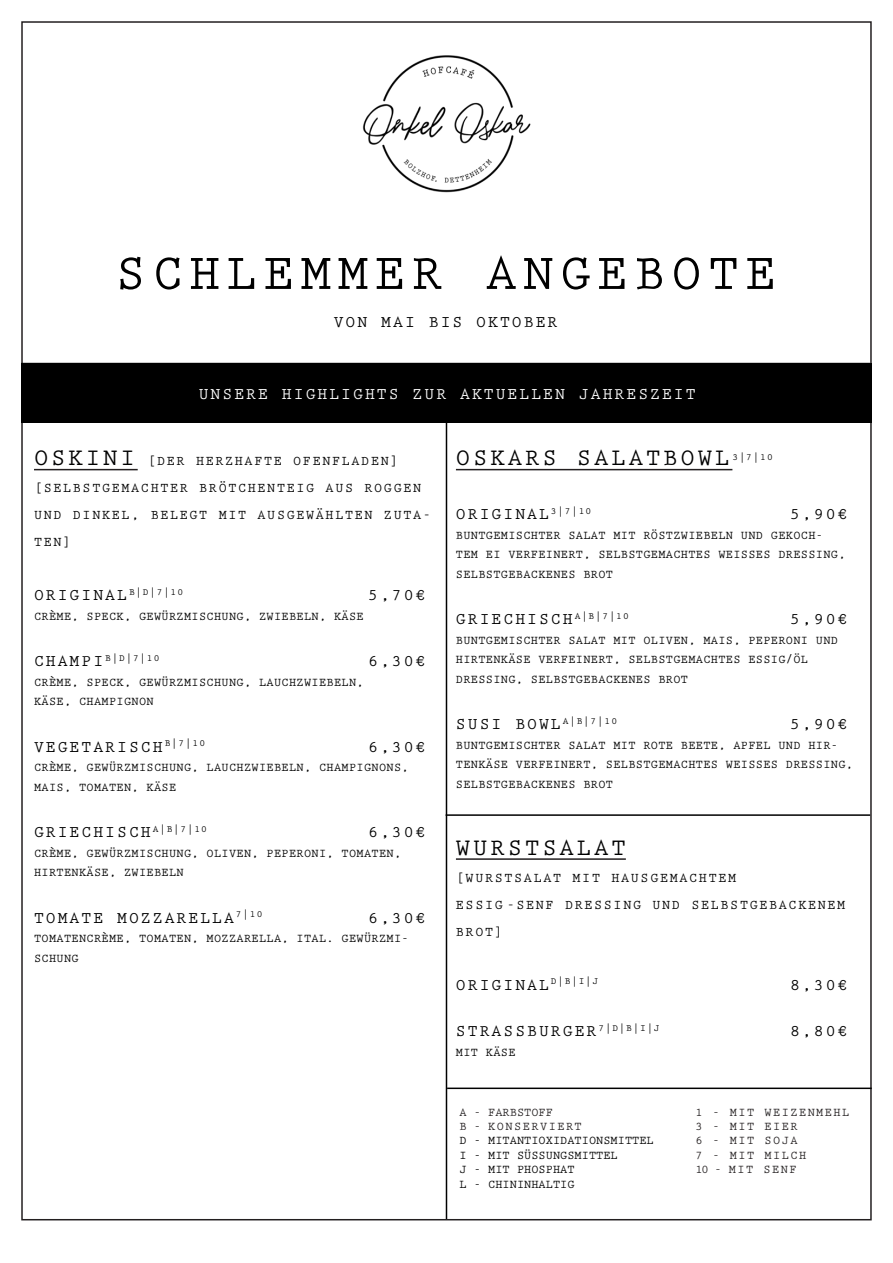
<style>
.page{position:relative;width:893px;height:1263px;background:#fff}
.page>*{position:absolute;margin:0;border:0;box-sizing:border-box;transform-origin:0 0}
.t1{font:700 51.45px "Prestige Elite Std";letter-spacing:.12em;color:#000}
.gr__Text{font:700 24px "Prestige Elite Std";letter-spacing:.12em;color:#000}
.Fließtext{font:700 16.5px "Prestige Elite Std";letter-spacing:.12em;color:#000}
.Fließtext-2{font:700 16.5px "Prestige Elite Std";letter-spacing:.12em;color:#fff}
.Beschreibung{font:700 13.5px/27px "Prestige Elite Std";letter-spacing:.12em;color:#000}
.gr__Text-2{font:700 13.5px "Prestige Elite Std";letter-spacing:.12em;color:#000}
.Beschreibung-2{font:700 12px/19.5px "Prestige Elite Std";letter-spacing:.025em;color:#000}
.Absatzformat_1{font:700 12px/19.5px "Prestige Elite Std";letter-spacing:.025em;color:#000}
.Fließtext-3{font:700 12px "Prestige Elite Std";color:#000}
.Fließtext-4{font:700 12px "Prestige Elite Std";letter-spacing:.12em;color:#231f20}
.Fließtext-5{font:700 12px "Prestige Elite Std";color:#231f20}
.Fließtext-6{font:700 9.6px "Prestige Elite Std";color:#000}
.gr__Text-3{font:700 9.6px "Prestige Elite Std";color:#000}
.s1{font-size:24px}
.s2{font-size:16.5px}
</style>
<div class="page">
<img style="left:362px;top:55px;width:169px;height:138px">
<hr style="left:446px;top:364px;width:1px;height:855px;background:#000">
<div style="left:21px;top:364px;width:851px;height:59px;background:#000"></div>
<hr style="left:21px;top:363px;width:849px;height:1px;background:#000">
<hr style="left:446px;top:814px;width:424px;height:2px;background:#000">
<hr style="left:447px;top:1087px;width:425px;height:2px;background:#000">
<hr style="left:34px;top:469px;width:104px;height:1px;background:#231f20">
<hr style="left:456px;top:858px;width:170px;height:2px;background:#231f20">
<hr style="left:456px;top:469px;width:276px;height:1px;background:#231f20">
<p class="t1" style="left:115px;top:245px;width:662px">SCHLEMMER ANGEBOTE</p>
<p class="Fließtext" style="left:334px;top:313px;width:225px">VON MAI BIS OKTOBER</p>
<p class="Fließtext-2" style="left:199px;top:385px;width:498px">UNSERE HIGHLIGHTS ZUR AKTUELLEN JAHRESZEIT</p>
<p class="gr__Text-2" style="left:34px;top:454px;width:366px"><span class="s1">OSKINI</span> [DER HERZHAFTE OFENFLADEN]</p>
<p class="Beschreibung" style="left:34px;top:475px;width:398px">[SELBSTGEMACHTER BRÖTCHENTEIG AUS ROGGEN<br>UND DINKEL, BELEGT MIT AUSGEWÄHLTEN ZUTA-<br>TEN]</p>
<p class="Fließtext" style="left:34px;top:586px;width:151px">ORIGINAL<sup>B|D|7|10</sup></p>
<p class="Fließtext" style="left:368px;top:586px;width:59px">5,70€</p>
<p class="Absatzformat_1" style="left:34px;top:606px;width:331px">CRÈME, SPECK, GEWÜRZMISCHUNG, ZWIEBELN, KÄSE</p>
<p class="Fließtext-6" style="left:34px;top:652px;width:127px"><span class="s2">CHAMPI</span>B|D|7|10</p>
<p class="Fließtext" style="left:368px;top:652px;width:59px">6,30€</p>
<p class="Absatzformat_1" style="left:34px;top:672px;width:331px">CRÈME, SPECK, GEWÜRZMISCHUNG, LAUCHZWIEBELN,<br>KÄSE, CHAMPIGNON</p>
<p class="Fließtext" style="left:34px;top:738px;width:173px">VEGETARISCH<sup>B|7|10</sup></p>
<p class="Fließtext" style="left:368px;top:738px;width:59px">6,30€</p>
<p class="Absatzformat_1" style="left:34px;top:758px;width:376px">CRÈME, GEWÜRZMISCHUNG, LAUCHZWIEBELN, CHAMPIGNONS,<br>MAIS, TOMATEN, KÄSE</p>
<p class="Fließtext" style="left:34px;top:823px;width:175px">GRIECHISCH<sup>A|B|7|10</sup></p>
<p class="Fließtext" style="left:368px;top:823px;width:59px">6,30€</p>
<p class="Absatzformat_1" style="left:34px;top:843px;width:369px">CRÈME, GEWÜRZMISCHUNG, OLIVEN, PEPERONI, TOMATEN,<br>HIRTENKÄSE, ZWIEBELN</p>
<p class="Fließtext" style="left:34px;top:909px;width:230px">TOMATE MOZZARELLA<sup>7|10</sup></p>
<p class="Fließtext" style="left:368px;top:909px;width:59px">6,30€</p>
<p class="Absatzformat_1" style="left:34px;top:929px;width:376px">TOMATENCRÈME, TOMATEN, MOZZARELLA, ITAL. GEWÜRZMI-<br>SCHUNG</p>
<p class="gr__Text" style="left:456px;top:445px;width:275px">OSKARS SALATBOWL</p>
<p class="gr__Text-3" style="left:732px;top:451px;width:42px">3|7|10</p>
<p class="Fließtext" style="left:456px;top:505px;width:137px">ORIGINAL<sup>3|7|10</sup></p>
<p class="Fließtext" style="left:790px;top:505px;width:59px">5,90€</p>
<p class="Beschreibung-2" style="left:456px;top:525px;width:391px">BUNTGEMISCHTER SALAT MIT RÖSTZWIEBELN UND GEKOCH-<br>TEM EI VERFEINERT, SELBSTGEMACHTES WEISSES DRESSING,<br>SELBSTGEBACKENES BROT</p>
<p class="Fließtext" style="left:456px;top:610px;width:175px">GRIECHISCH<sup>A|B|7|10</sup></p>
<p class="Fließtext" style="left:790px;top:610px;width:59px">5,90€</p>
<p class="Beschreibung-2" style="left:456px;top:630px;width:384px">BUNTGEMISCHTER SALAT MIT OLIVEN, MAIS, PEPERONI UND<br>HIRTENKÄSE VERFEINERT, SELBSTGEMACHTES ESSIG/ÖL<br>DRESSING, SELBSTGEBACKENES BROT</p>
<p class="Fließtext" style="left:456px;top:715px;width:163px">SUSI BOWL<sup>A|B|7|10</sup></p>
<p class="Fließtext" style="left:790px;top:715px;width:59px">5,90€</p>
<p class="Beschreibung-2" style="left:456px;top:735px;width:399px">BUNTGEMISCHTER SALAT MIT ROTE BEETE, APFEL UND HIR-<br>TENKÄSE VERFEINERT, SELBSTGEMACHTES WEISSES DRESSING,<br>SELBSTGEBACKENES BROT</p>
<p class="gr__Text" style="left:456px;top:834px;width:171px">WURSTSALAT</p>
<p class="Beschreibung" style="left:456px;top:864px;width:391px">[WURSTSALAT MIT HAUSGEMACHTEM<br>ESSIG -SENF DRESSING UND SELBSTGEBACKENEM<br>BROT]</p>
<p class="Fließtext" style="left:456px;top:976px;width:144px">ORIGINAL<sup>D|B|I|J</sup></p>
<p class="Fließtext" style="left:790px;top:976px;width:59px">8,30€</p>
<p class="Fließtext" style="left:456px;top:1022px;width:205px">STRASSBURGER<sup>7|D|B|I|J</sup></p>
<p class="Fließtext" style="left:790px;top:1022px;width:59px">8,80€</p>
<p class="Absatzformat_1" style="left:456px;top:1042px;width:61px">MIT KÄSE</p>
<p class="Fließtext-5" style="left:459px;top:1105px;width:95px">A - FARBSTOFF</p>
<p class="Fließtext-4" style="left:459px;top:1120px;width:124px">B - KONSERVIERT</p>
<p class="Fließtext-3" style="left:459px;top:1134px;width:196px">D - MITANTIOXIDATIONSMITTEL</p>
<p class="Fließtext-3" style="left:459px;top:1149px;width:160px">I - MIT SÜSSUNGSMITTEL</p>
<p class="Fließtext-3" style="left:459px;top:1163px;width:117px">J - MIT PHOSPHAT</p>
<p class="Fließtext-3" style="left:459px;top:1177px;width:117px">L - CHININHALTIG</p>
<p class="Fließtext-4" style="left:695px;top:1105px;width:156px">1 - MIT WEIZENMEHL</p>
<p class="Fließtext-4" style="left:695px;top:1120px;width:104px">3 - MIT EIER</p>
<p class="Fließtext-4" style="left:695px;top:1134px;width:104px">6 - MIT SOJA</p>
<p class="Fließtext-4" style="left:695px;top:1149px;width:112px">7 - MIT MILCH</p>
<p class="Fließtext-4" style="left:695px;top:1163px;width:103px">10 - MIT SENF</p>
</div>
